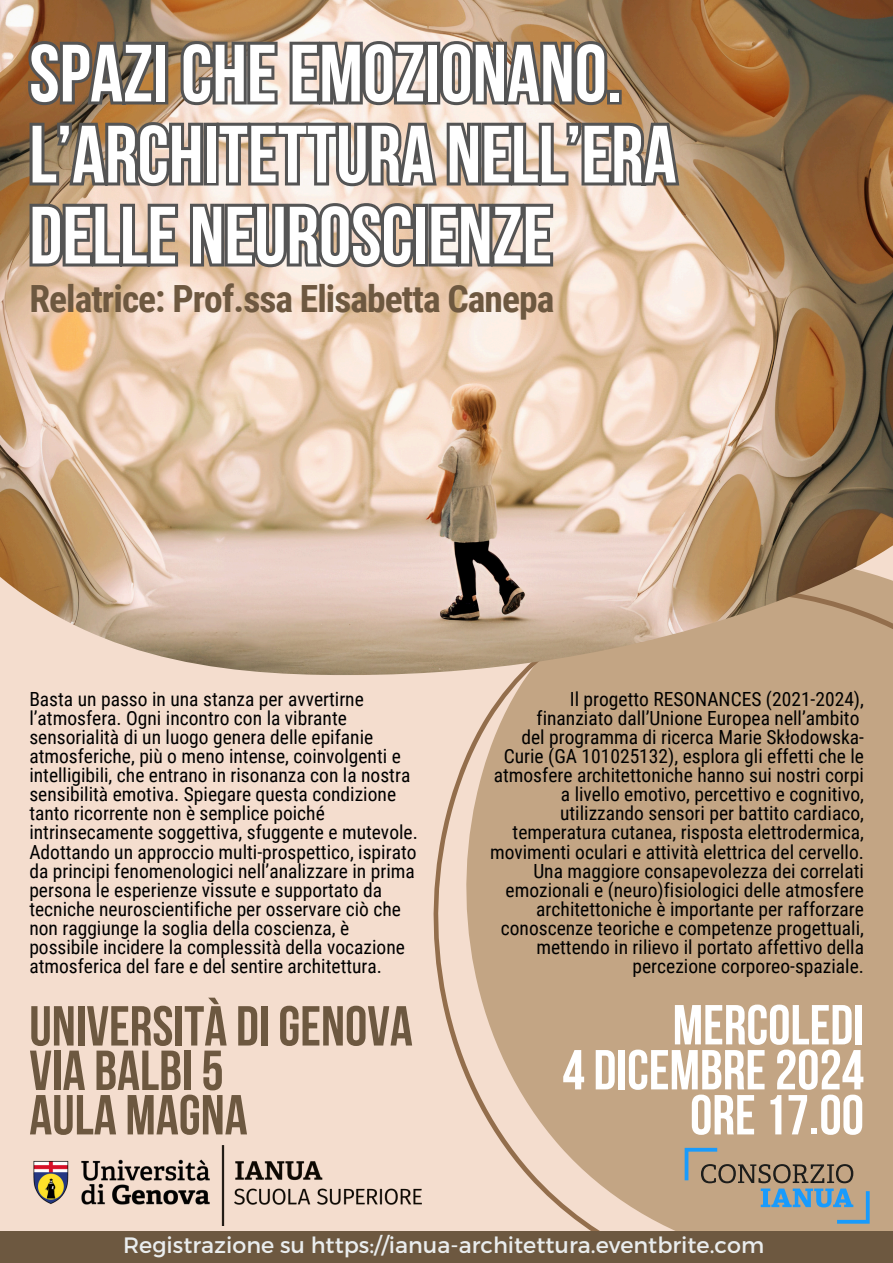
<style>
.page{position:relative;width:893px;height:1263px;background:#fff}
.page>*{position:absolute;margin:0;border:0;box-sizing:border-box;transform-origin:0 0}
.t1{font:81px/81px "Bebas Neue Cyrillic";color:#fff}
.t2{font:56.25px/44.4px "Bebas Neue Cyrillic";color:#6d5840}
.t3{font:56.25px/45px "Bebas Neue Cyrillic";color:#fff;text-align:right}
.t4{font:700 37.5px "Roboto Condensed";letter-spacing:-.025em;color:#6d5840}
.t5{font:22.27px "Montserrat";color:#eaedee}
.t6{font:19.5px/19.1px "Roboto Condensed";color:#000}
</style>
<div class="page">
<div style="left:0;top:0;width:893px;height:1257px;background:#f4ddce"></div>
<svg style="left:433px;top:675px;width:460px;height:556px;fill:#c3a584"></svg>
<div style="left:0;top:1231px;width:893px;height:32px;background:#6d5840"></div>
<img style="left:33px;top:1145px;width:389px;height:81px">
<img style="left:0;top:0;width:893px;height:675px">
<svg style="left:684px;top:1148px;width:185px;height:76px;background:#a69a88"></svg>
<svg style="left:24px;top:0;width:601px;height:125px;background:#97816c"></svg>
<svg style="left:26px;top:95px;width:657px;height:111px;background:#a29386"></svg>
<svg style="left:26px;top:199px;width:530px;height:88px"></svg>
<h4 class="t1" style="left:29px;top:41px;width:649px">SPAZICHEEMOZIONANO.<br>L’ARCHITETTURA NELL’ERA<br>DELLE NEUROSCIENZE</h4>
<h3 class="t4" style="left:29px;top:277px;width:526px">Relatrice: Prof.ssa Elisabetta Canepa</h3>
<p class="t6" style="left:29px;top:689px;width:390px">Basta un passo in una stanza per avvertirne l’atmosfera. Ogni incontro con la vibrante sensorialità di un luogo genera delle epifanie atmosferiche, più o meno intense, coinvolgenti e intelligibili, che entrano in risonanza con la nostra sensibilità emotiva. Spiegare questa condizione tanto ricorrente non è semplice poiché intrinsecamente soggettiva, sfuggente e mutevole.</p>
<p class="t6" style="left:29px;top:842px;width:389px">Adottando un approccio multi-prospettico, ispirato da principi fenomenologici nell’analizzare in prima persona le esperienze vissute e supportato da tecniche neuroscientifiche per osservare ciò che non raggiunge la soglia della coscienza, è possibile incidere la complessità della vocazione atmosferica del fare e del sentire architettura.</p>
<p class="t2" style="left:29px;top:1009px;width:385px">UNIVERSITÀ DI GENOVA<br>VIA BALBI 5<br>AULA MAGNA</p>
<p class="t6" style="left:570px;top:689px;width:296px">Il progetto RESONANCES (2021-2024),</p>
<p class="t6" style="left:536px;top:708px;width:324px">finanziato dall’Unione Europea nell’ambito</p>
<p class="t6" style="left:490px;top:728px;width:375px;text-align:right">del programma di ricerca Marie Skłodowska-Curie (GA 101025132), esplora gli effetti che le atmosfere architettoniche hanno sui nostri corpi a livello emotivo, percettivo e cognitivo, utilizzando sensori per battito cardiaco, temperatura cutanea, risposta elettrodermica, movimenti oculari e attività elettrica del cervello.</p>
<p class="t6" style="left:501px;top:861px;width:365px;text-align:right">Una maggiore consapevolezza dei correlati emozionali e (neuro)fisiologici delle atmosfere architettoniche è importante per rafforzare conoscenze teoriche e competenze progettuali, mettendo in rilievo il portato affettivo della percezione corporeo-spaziale.</p>
<p class="t3" style="left:562px;top:1008px;width:303px">MERCOLEDI<br>4 DICEMBRE 2024<br>ORE17.00</p>
<h2 class="t5" style="left:123px;top:1230px;width:642px">Registrazione su https://ianua-architettura.eventbrite.com</h2>
</div>
